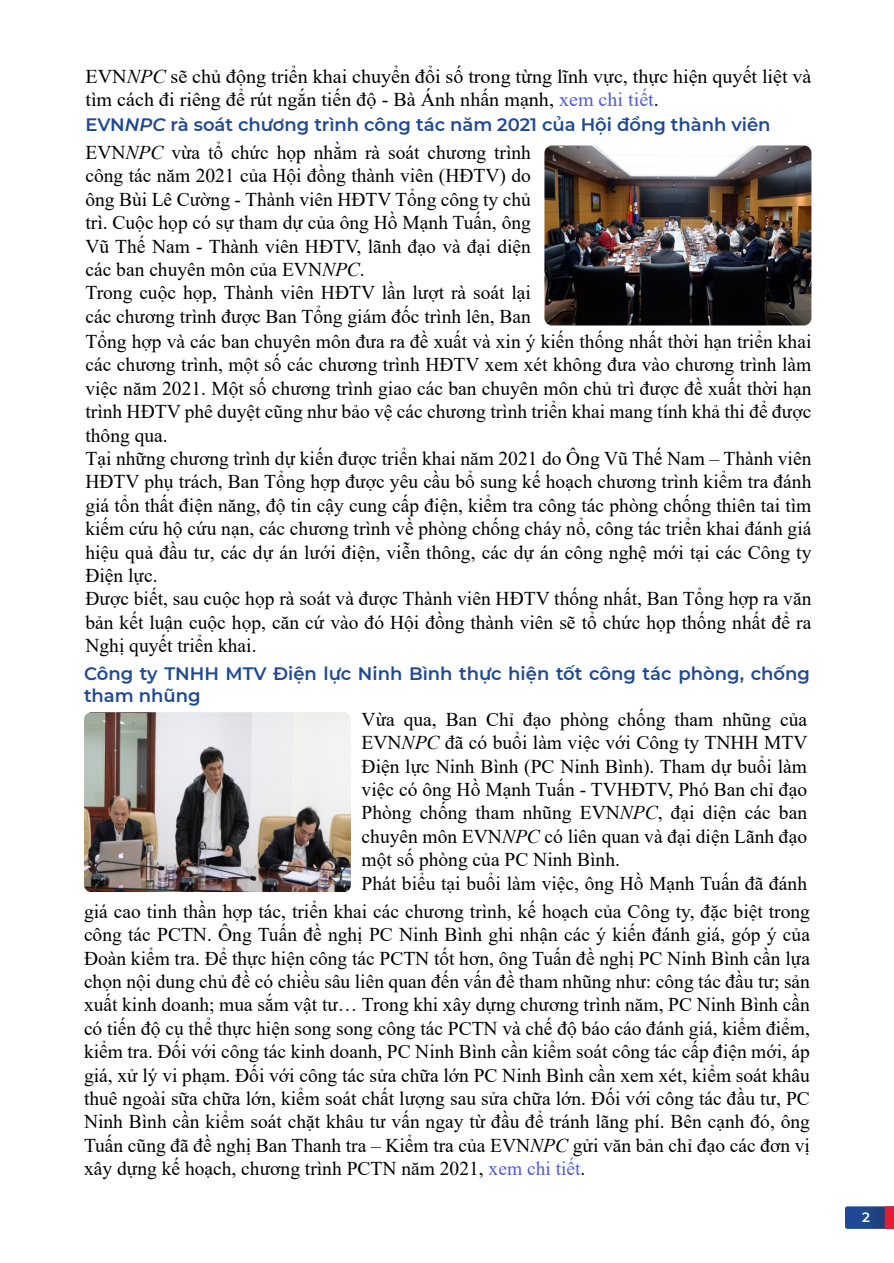
<style>
.page{position:relative;width:894px;height:1263px;background:#fff}
.page>*{position:absolute;margin:0;border:0;box-sizing:border-box;transform-origin:0 0}
.t1{font:19.5px/23.4px "Times New Roman";color:#000}
.t2{font:600 18px/21.6px "Montserrat";color:#1e4995}
.t3{font:600 13.5px "Montserrat";color:#fff}
.s1{font-style:italic}
.s2{color:#4f5cd6}
</style>
<div class="page">
<svg style="left:845px;top:1206px;width:49px;height:23px"></svg>
<img style="left:544px;top:146px;width:267px;height:179px">
<img style="left:84px;top:712px;width:267px;height:180px">
<p class="t1" style="left:85px;top:64px;width:728px">EVN<span class="s1">NPC</span> sẽ chủ động triển khai chuyển đổi số trong từng lĩnh vực, thực hiện quyết liệt và tìm cách đi riêng để rút ngắn tiến độ - Bà Ánh nhấn mạnh, <span class="s2">xem chi tiết</span>.</p>
<p class="t1" style="left:85px;top:140px;width:447px">EVN<span class="s1">NPC</span> vừa tổ chức họp nhằm rà soát chương trình công tác năm 2021 của Hội đồng thành viên (HĐTV) do ông Bùi Lê Cường - Thành viên HĐTV Tổng công ty chủ trì. Cuộc họp có sự tham dự của ông Hồ Mạnh Tuấn, ông Vũ Thế Nam - Thành viên HĐTV, lãnh đạo và đại diện các ban chuyên môn của EVN<span class="s1">NPC</span>.<br>Trong cuộc họp, Thành viên HĐTV lần lượt rà soát lại các chương trình được Ban Tổng giám đốc trình lên, Ban</p>
<p class="t2" style="left:85px;top:113px;width:687px">EVN<span class="s1">NPC</span> rà soát chương trình công tác năm 2021 của Hội đồng thành viên</p>
<p class="t1" style="left:85px;top:329px;width:728px">Tổng hợp và các ban chuyên môn đưa ra đề xuất và xin ý kiến thống nhất thời hạn triển khai các chương trình, một số các chương trình HĐTV xem xét không đưa vào chương trình làm việc năm 2021. Một số chương trình giao các ban chuyên môn chủ trì được đề xuất thời hạn trình HĐTV phê duyệt cũng như bảo vệ các chương trình triển khai mang tính khả thi để được thông qua.<br>Tại những chương trình dự kiến được triển khai năm 2021 do Ông Vũ Thế Nam – Thành viên HĐTV phụ trách, Ban Tổng hợp được yêu cầu bổ sung kế hoạch chương trình kiểm tra đánh giá tổn thất điện năng, độ tin cậy cung cấp điện, kiểm tra công tác phòng chống thiên tai tìm kiếm cứu hộ cứu nạn, các chương trình về phòng chống cháy nổ, công tác triển khai đánh giá hiệu quả đầu tư, các dự án lưới điện, viễn thông, các dự án công nghệ mới tại các Công ty Điện lực.<br>Được biết, sau cuộc họp rà soát và được Thành viên HĐTV thống nhất, Ban Tổng hợp ra văn bản kết luận cuộc họp, căn cứ vào đó Hội đồng thành viên sẽ tổ chức họp thống nhất để ra Nghị quyết triển khai.</p>
<p class="t2" style="left:84px;top:662px;width:728px">Công ty TNHH MTV Điện lực Ninh Bình thực hiện tốt công tác phòng, chống tham nhũng</p>
<p class="t1" style="left:362px;top:707px;width:447px">Vừa qua, Ban Chỉ đạo phòng chống tham nhũng của EVN<span class="s1">NPC</span> đã có buổi làm việc với Công ty TNHH MTV Điện lực Ninh Bình (PC Ninh Bình). Tham dự buổi làm việc có ông Hồ Mạnh Tuấn - TVHĐTV, Phó Ban chỉ đạo Phòng chống tham nhũng EVN<span class="s1">NPC</span>, đại diện các ban chuyên môn EVN<span class="s1">NPC</span> có liên quan và đại diện Lãnh đạo một số phòng của PC Ninh Bình.<br>Phát biểu tại buổi làm việc, ông Hồ Mạnh Tuấn đã đánh</p>
<p class="t1" style="left:84px;top:899px;width:728px;text-align:justify">giá cao tinh thần hợp tác, triển khai các chương trình, kế hoạch của Công ty, đặc biệt trong công tác PCTN. Ông Tuấn đề nghị PC Ninh Bình ghi nhận các ý kiến đánh giá, góp ý của Đoàn kiểm tra. Để thực hiện công tác PCTN tốt hơn, ông Tuấn đề nghị PC Ninh Bình cần lựa chọn nội dung chủ đề có chiều sâu liên quan đến vấn đề tham nhũng như: công tác đầu tư; sản xuất kinh doanh; mua sắm vật tư… Trong khi xây dựng chương trình năm, PC Ninh Bình cần có tiến độ cụ thể thực hiện song song công tác PCTN và chế độ báo cáo đánh giá, kiểm điểm, kiểm tra. Đối với công tác kinh doanh, PC Ninh Bình cần kiểm soát công tác cấp điện mới, áp giá, xử lý vi phạm. Đối với công tác sửa chữa lớn PC Ninh Bình cần xem xét, kiểm soát khâu thuê ngoài sữa chữa lớn, kiểm soát chất lượng sau sửa chữa lớn. Đối với công tác đầu tư, PC Ninh Bình cần kiểm soát chặt khâu tư vấn ngay từ đầu để tránh lãng phí. Bên cạnh đó, ông Tuấn cũng đã đề nghị Ban Thanh tra – Kiểm tra của EVN<span class="s1">NPC</span> gửi văn bản chỉ đạo các đơn vị xây dựng kế hoạch, chương trình PCTN năm 2021, <span class="s2">xem chi tiết</span>.</p>
<p class="t3" style="left:862px;top:1208px;width:9px">2</p>
</div>
